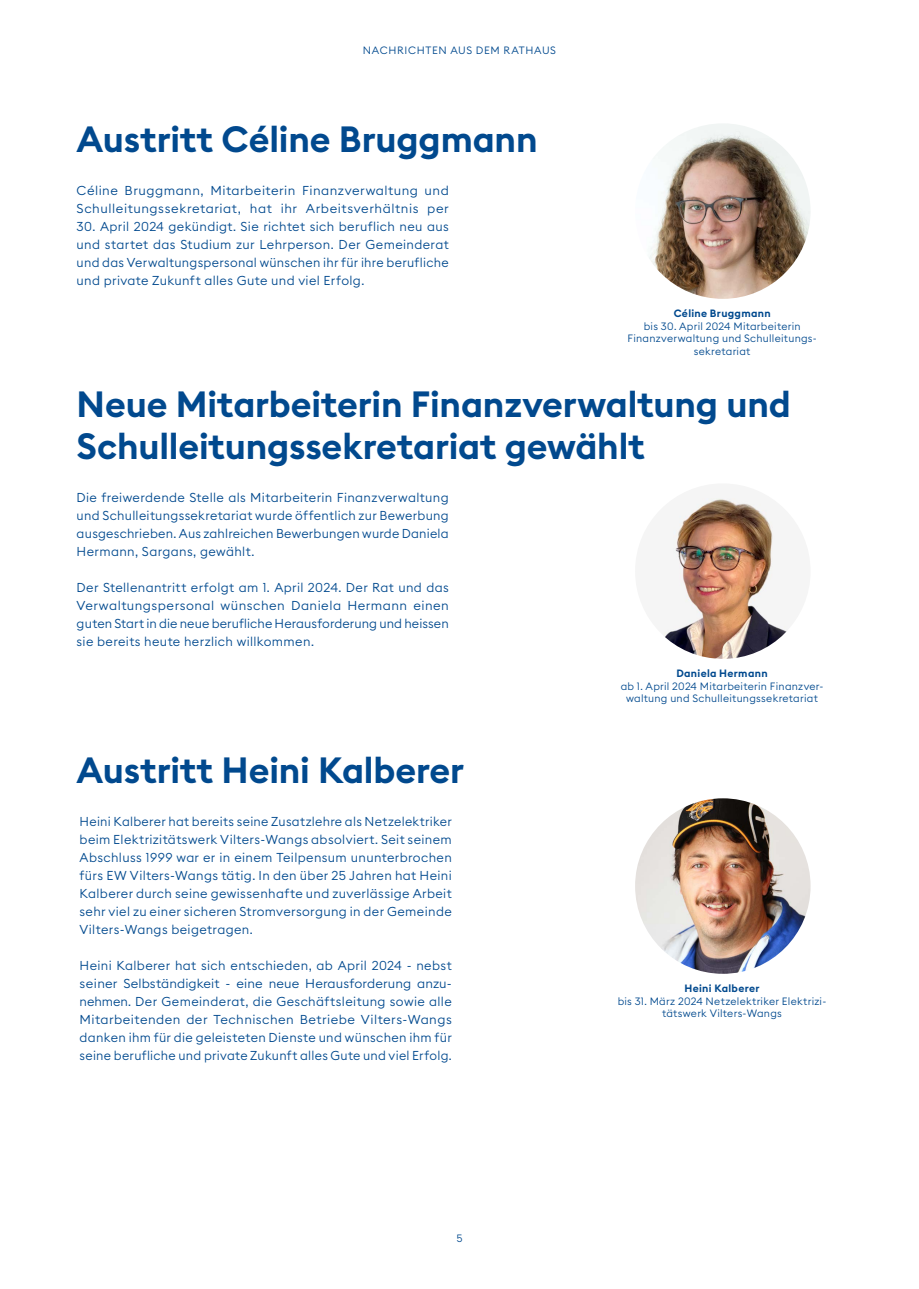
<style>
.page{position:relative;width:919px;height:1289px;background:#fff}
.page>*{position:absolute;margin:0;border:0;box-sizing:border-box;transform-origin:0 0}
.H1_-_blau{font:600 36px/42px "Euclid Square";letter-spacing:-.005em;color:#01498e}
.Grundtext{font:300 12.75px/18px "Euclid Square";letter-spacing:.03em;color:#01498e;text-align:justify}
.Bildlegende{font:300 10.5px/12.8px "Euclid Square";letter-spacing:.025em;color:#01498e;text-align:center}
.Bildlegende-2{font:600 10.5px "Euclid Square";letter-spacing:.03em;color:#01498e}
.Rubrik{font:300 10.5px "Euclid Square";letter-spacing:.065em;color:#01498e}
</style>
<div class="page">
<img style="left:635px;top:123px;width:175px;height:176px;border-radius:88px">
<img style="left:635px;top:483px;width:175px;height:176px;border-radius:88px">
<img style="left:635px;top:798px;width:175px;height:175px;border-radius:88px">
<p class="Rubrik" style="left:363px;top:44px;width:195px">NACHRICHTEN AUS DEM RATHAUS</p>
<p class="H1_-_blau" style="left:77px;top:119px;width:462px">Austritt Céline Bruggmann</p>
<p class="Grundtext" style="left:77px;top:182px;width:374px">Céline Bruggmann, Mitarbeiterin Finanzverwaltung und<br>Schulleitungssekretariat, hat ihr Arbeitsverhältnis per</p>
<p class="Grundtext" style="left:77px;top:218px;width:374px">30. April 2024 gekündigt. Sie richtet sich beruflich neu aus und startet das Studium zur Lehrperson. Der Gemeinderat und das Verwaltungspersonal wünschen ihr für ihre berufliche und private Zukunft alles Gute und viel Erfolg.</p>
<p class="Bildlegende-2" style="left:673px;top:306px;width:98px">Céline Bruggmann</p>
<p class="Bildlegende" style="left:627px;top:319px;width:191px">bis 30. April 2024 Mitarbeiterin<br>Finanzverwaltung und Schulleitungs&shy;sekretariat</p>
<p class="H1_-_blau" style="left:77px;top:384px;width:715px">Neue Mitarbeiterin Finanzverwaltung und<br>Schulleitungssekretariat gewählt</p>
<p class="Grundtext" style="left:77px;top:488px;width:374px">Die freiwerdende Stelle als Mitarbeiterin Finanzverwaltung und Schulleitungssekretariat wurde öffentlich zur Bewerbung ausgeschrieben. Aus zahlreichen Bewerbungen wurde Daniela Hermann, Sargans, gewählt.</p>
<p class="Grundtext" style="left:77px;top:578px;width:374px">Der Stellenantritt erfolgt am 1. April 2024. Der Rat und das Verwaltungspersonal wünschen Daniela Hermann einen guten Start in die neue berufliche Herausforderung und heissen sie bereits heute herzlich willkommen.</p>
<p class="H1_-_blau" style="left:77px;top:750px;width:389px">Austritt Heini Kalberer</p>
<p class="Grundtext" style="left:80px;top:812px;width:374px">Heini Kalberer hat bereits seine Zusatzlehre als Netzelektriker beim Elektrizitätswerk Vilters-Wangs absolviert. Seit seinem Abschluss 1999 war er in einem Teilpensum ununterbrochen fürs EW Vilters-Wangs tätig. In den über 25 Jahren hat Heini Kalberer durch seine gewissenhafte und zuverlässige Arbeit sehr viel zu einer sicheren Stromversorgung in der Gemeinde Vilters-Wangs beigetragen.</p>
<p class="Grundtext" style="left:80px;top:956px;width:374px">Heini Kalberer hat sich entschieden, ab April 2024 - nebst seiner Selbständigkeit - eine neue Herausforderung anzu&shy;nehmen. Der Gemeinderat, die Geschäftsleitung sowie alle Mitarbeitenden der Technischen Betriebe Vilters-Wangs danken ihm für die geleisteten Dienste und wünschen ihm für seine berufliche und private Zukunft alles Gute und viel Erfolg.</p>
<p class="Bildlegende" style="left:456px;top:1231px;width:8px">5</p>
<p class="Bildlegende-2" style="left:676px;top:666px;width:93px">Daniela Hermann</p>
<p class="Bildlegende" style="left:620px;top:679px;width:204px">ab 1. April 2024 Mitarbeiterin Finanzver&shy;waltung und Schulleitungssekretariat</p>
<p class="Bildlegende-2" style="left:684px;top:981px;width:76px">Heini Kalberer</p>
<p class="Bildlegende" style="left:617px;top:994px;width:210px">bis 31. März 2024 Netzelektriker Elektrizi&shy;tätswerk Vilters-Wangs</p>
</div>
